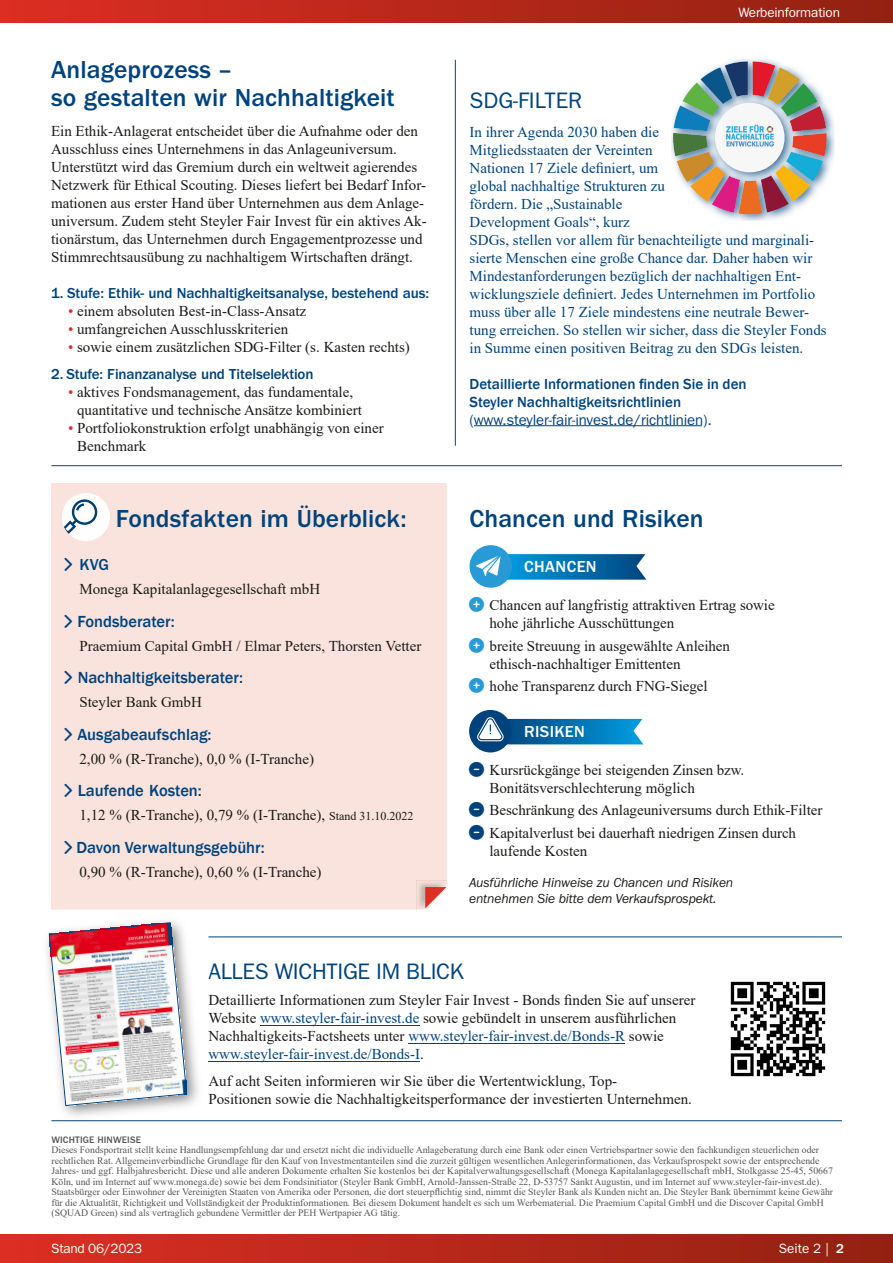
<style>
.page{position:relative;width:893px;height:1263px;background:#fff}
.page>*{position:absolute;margin:0;border:0;box-sizing:border-box;transform-origin:0 0}
.t1{font:500 25.5px/28.5px "ITC Franklin Gothic Std";letter-spacing:.005em;color:#00437c}
.t2{font:22.5px "ITC Franklin Gothic Std";letter-spacing:-.015em;color:#00437c}
.t3{font:500 16.5px "Franklin Gothic";color:#00437c}
.t4{font:500 16.5px "ITC Franklin Gothic Std";letter-spacing:.02em;color:#fff}
.t5{font:500 16.5px "ITC Franklin Gothic Std";color:#00437c}
.t6{font:15px/18px "Times New Roman";color:#1a1a18}
.t7{font:15px/18px "Times New Roman";color:#00437c}
.t8{font:500 15px "ITC Franklin Gothic Std";letter-spacing:-.005em;color:#00437c}
.t9{font:500 15px/18px "Franklin Gothic";color:#00437c}
.t10{font:15px "ITC Franklin Gothic Std";letter-spacing:-.01em;color:#00437c}
.t11{font:italic 13.5px/16.2px "ITC Franklin Gothic Std";letter-spacing:-.01em;color:#1a1a18}
.t12{font:13.5px "ITC Franklin Gothic Std";letter-spacing:-.01em;color:#fff}
.t13{font:9.75px/10.5px "Times New Roman";color:#575656}
.t14{font:500 9.75px "ITC Franklin Gothic Std";letter-spacing:.015em;color:#575656}
.s1{color:#df2e24}
.s2{font-size:12px}
.s3{color:#00437c}
.s4{font-weight:500}
</style>
<div class="page">
<img style="left:724px;top:58px;width:110px;height:163px">
<img style="left:671px;top:62px;width:157px;height:155px">
<div style="left:715px;top:103px;width:70px;height:69px;background:#f7f7f7;border-radius:50%"></div>
<img style="left:726px;top:124px;width:48px;height:23px">
<div style="left:469px;top:545px;width:43px;height:43px;background:#289bd7;border-radius:50%"></div>
<svg style="left:476px;top:554px;width:170px;height:26px"></svg>
<div style="left:469px;top:710px;width:43px;height:42px;background:#00437c;border-radius:50%"></div>
<svg style="left:477px;top:717px;width:166px;height:27px"></svg>
<div style="left:0;top:0;width:893px;height:22px;background:linear-gradient(to right,#dc2e23,#922111)"></div>
<div style="left:0;top:1235px;width:893px;height:28px;background:linear-gradient(to right,#dd2e23,#922111)"></div>
<hr style="left:474px;top:425px;width:228px;height:1px;background:#00437c">
<hr style="left:260px;top:1025px;width:159px;height:1px;background:#00437c">
<hr style="left:408px;top:1043px;width:217px;height:1px;background:#00437c">
<hr style="left:208px;top:1061px;width:212px;height:1px;background:#00437c">
<hr style="left:51px;top:1120px;width:791px;height:1px;background:#00437c">
<hr style="left:208px;top:936px;width:634px;height:1px;background:#00437c">
<hr style="left:51px;top:465px;width:791px;height:1px;background:#00437c">
<img style="left:46px;top:920px;width:157px;height:202px">
<svg style="left:49px;top:922px;width:138px;height:184px"></svg>
<hr style="left:455px;top:60px;width:1px;height:386px;background:#00437c">
<img style="left:416px;top:881px;width:31px;height:30px">
<svg style="left:425px;top:887px;width:21px;height:21px"></svg>
<svg style="left:62px;top:499px;width:35px;height:36px"></svg>
<img style="left:730px;top:981px;width:96px;height:96px">
<h1 class="t1" style="left:51px;top:59px;width:345px">Anlageprozess –<br>so gestalten wir Nachhaltigkeit</h1>
<p class="t6" style="left:51px;top:124px;width:377px">Ein Ethik-Anlagerat entscheidet über die Aufnahme oder den Ausschluss eines Unternehmens in das Anlageuniversum.<br>Unterstützt wird das Gremium durch ein weltweit agierendes Netzwerk für Ethical Scouting. Dieses liefert bei Bedarf Infor&shy;mationen aus erster Hand über Unternehmen aus dem Anlage&shy;universum. Zudem steht Steyler Fair Invest für ein aktives Ak&shy;tionärstum, das Unternehmen durch Engagementprozesse und Stimmrechtsausübung zu nachhaltigem Wirtschaften drängt.</p>
<p class="t8" style="left:51px;top:288px;width:380px">1. Stufe: Ethik- und Nachhaltigkeitsanalyse, bestehend aus:</p>
<p class="t6" style="left:68px;top:304px;width:240px"><span class="s1">•</span> einem absoluten Best-in-Class-Ansatz</p>
<p class="t6" style="left:68px;top:322px;width:222px"><span class="s1">•</span> umfangreichen Ausschlusskriterien</p>
<p class="t6" style="left:68px;top:340px;width:343px"><span class="s1">•</span> sowie einem zusätzlichen SDG-Filter (s. Kasten rechts)</p>
<p class="t8" style="left:51px;top:368px;width:264px">2. Stufe: Finanzanalyse und Titelselektion</p>
<p class="t6" style="left:68px;top:384px;width:295px;text-align:center"><span class="s1">•</span> aktives Fondsmanagement, das fundamentale, quantitative und technische Ansätze kombiniert</p>
<p class="t6" style="left:77px;top:420px;width:308px;text-indent:-9px"><span class="s1">•</span> Portfoliokonstruktion erfolgt unabhängig von einer<br>Benchmark</p>
<h1 class="t1" style="left:116px;top:508px;width:292px">Fondsfakten im Überblick:</h1>
<p class="t5" style="left:63px;top:559px;width:47px">〉 KVG</p>
<p class="t6" style="left:79px;top:582px;width:242px">Monega Kapitalanlagegesellschaft mbH</p>
<p class="t3" style="left:63px;top:615px;width:113px">〉 Fondsberater:</p>
<p class="t6" style="left:79px;top:638px;width:343px">Praemium Capital GmbH / Elmar Peters, Thorsten Vetter</p>
<p class="t3" style="left:63px;top:672px;width:182px">〉 Nachhaltigkeitsberater:</p>
<p class="t6" style="left:79px;top:695px;width:124px">Steyler Bank GmbH</p>
<p class="t3" style="left:63px;top:728px;width:150px">〉 Ausgabeaufschlag:</p>
<p class="t6" style="left:79px;top:751px;width:236px">2,00 % (R-Tranche), 0,0 % (I-Tranche)</p>
<p class="t3" style="left:63px;top:785px;width:140px">〉 Laufende Kosten:</p>
<p class="t6" style="left:79px;top:808px;width:336px">1,12 % (R-Tranche), 0,79 % (I-Tranche), <span class="s2">Stand 31.10.2022</span></p>
<p class="t3" style="left:63px;top:841px;width:203px">〉 Davon Verwaltungsgebühr:</p>
<p class="t6" style="left:79px;top:864px;width:244px">0,90 % (R-Tranche), 0,60 % (I-Tranche)</p>
<p class="t12" style="left:738px;top:7px;width:103px">Werbeinformation</p>
<h2 class="t2" style="left:469px;top:92px;width:114px">SDG-FILTER</h2>
<p class="t7" style="left:469px;top:124px;width:359px">In ihrer Agenda 2030 haben die<br>Mitgliedsstaaten der Vereinten<br>Nationen 17 Ziele definiert, um<br>global nachhaltige Strukturen zu<br>fördern. Die „Sustainable<br>Development Goals“, kurz<br>SDGs, stellen vor allem für benachteiligte und marginali&shy;sierte Menschen eine große Chance dar. Daher haben wir Mindestanforderungen bezüglich der nachhaltigen Ent&shy;wicklungsziele definiert. Jedes Unternehmen im Portfolio muss über alle 17 Ziele mindestens eine neutrale Bewer&shy;tung erreichen. So stellen wir sicher, dass die Steyler Fonds in Summe einen positiven Beitrag zu den SDGs leisten.</p>
<p class="t9" style="left:469px;top:376px;width:279px">Detaillierte Informationen finden Sie in den<br>Steyler Nachhaltigkeitsrichtlinien</p>
<p class="t10" style="left:469px;top:414px;width:244px">(www.steyler-fair-invest.de/richtlinien).</p>
<h1 class="t1" style="left:469px;top:508px;width:236px">Chancen und Risiken</h1>
<p class="t4" style="left:524px;top:561px;width:74px">CHANCEN</p>
<p class="t6" style="left:489px;top:598px;width:287px">Chancen auf langfristig attraktiven Ertrag sowie hohe jährliche Ausschüttungen</p>
<p class="t6" style="left:489px;top:638px;width:242px">breite Streuung in ausgewählte Anleihen ethisch-nachhaltiger Emittenten</p>
<p class="t6" style="left:490px;top:678px;width:219px">hohe Transparenz durch FNG-Siegel</p>
<p class="t4" style="left:524px;top:726px;width:62px">RISIKEN</p>
<p class="t6" style="left:489px;top:762px;width:256px">Kursrückgänge bei steigenden Zinsen bzw.<br>Bonitätsverschlechterung möglich</p>
<p class="t6" style="left:490px;top:801px;width:334px;line-height:22.2px">Beschränkung des Anlageuniversums durch Ethik-Filter<br>Kapitalverlust bei dauerhaft niedrigen Zinsen durch</p>
<p class="t6" style="left:489px;top:843px;width:99px">laufende Kosten</p>
<p class="t11" style="left:469px;top:876px;width:266px">Ausführliche Hinweise zu Chancen und Risiken entnehmen Sie bitte dem Verkaufsprospekt.</p>
<h2 class="t2" style="left:208px;top:963px;width:257px">ALLES WICHTIGE IM BLICK</h2>
<p class="t6" style="left:208px;top:992px;width:488px">Detaillierte Informationen zum Steyler Fair Invest - Bonds finden Sie auf unserer Website <span class="s3">www.steyler-fair-invest.de</span> sowie gebündelt in unserem ausführlichen Nachhaltigkeits-Factsheets unter <span class="s3">www.steyler-fair-invest.de/Bonds-R</span> sowie <span class="s3">www.steyler-fair-invest.de/Bonds-I</span>.</p>
<p class="t6" style="left:208px;top:1073px;width:485px">Auf acht Seiten informieren wir Sie über die Wertentwicklung, Top-<br>Positionen sowie die Nachhaltigkeitsperformance der investierten Unternehmen.</p>
<p class="t14" style="left:51px;top:1136px;width:91px">WICHTIGE HINWEISE</p>
<p class="t13" style="left:51px;top:1145px;width:783px">Dieses Fondsportrait stellt keine Handlungsempfehlung dar und ersetzt nicht die individuelle Anlageberatung durch eine Bank oder einen Vertriebspartner sowie den fachkundigen steuerlichen oder rechtlichen Rat. Allgemeinverbindliche Grundlage für den Kauf von Investmentanteilen sind die zurzeit gültigen wesentlichen Anlegerinformationen, das Verkaufsprospekt sowie der entsprechende Jahres- und ggf. Halbjahresbericht. Diese und alle anderen Dokumente erhalten Sie kostenlos bei der Kapitalverwaltungsgesellschaft (Monega Kapitalanlagegesellschaft mbH, Stolkgasse 25-45, 50667<br>Köln, und im Internet auf www.monega.de) sowie bei dem Fondsinitiator (Steyler Bank GmbH, Arnold-Janssen-Straße 22, D-53757 Sankt Augustin, und im Internet auf www.steyler-fair-invest.de).<br>Staatsbürger oder Einwohner der Vereinigten Staaten von Amerika oder Personen, die dort steuerpflichtig sind, nimmt die Steyler Bank als Kunden nicht an. Die Steyler Bank übernimmt keine Gewähr für die Aktualität, Richtigkeit und Vollständigkeit der Produktinformationen. Bei diesem Dokument handelt es sich um Werbematerial. Die Praemium Capital GmbH und die Discover Capital GmbH (SQUAD Green) sind als vertraglich gebundene Vermittler der PEH Wertpapier AG tätig.</p>
<p class="t12" style="left:51px;top:1244px;width:92px">Stand 06/2023</p>
<p class="t12" style="left:779px;top:1244px;width:67px">Seite 2 | <span class="s4">2</span></p>
</div>
